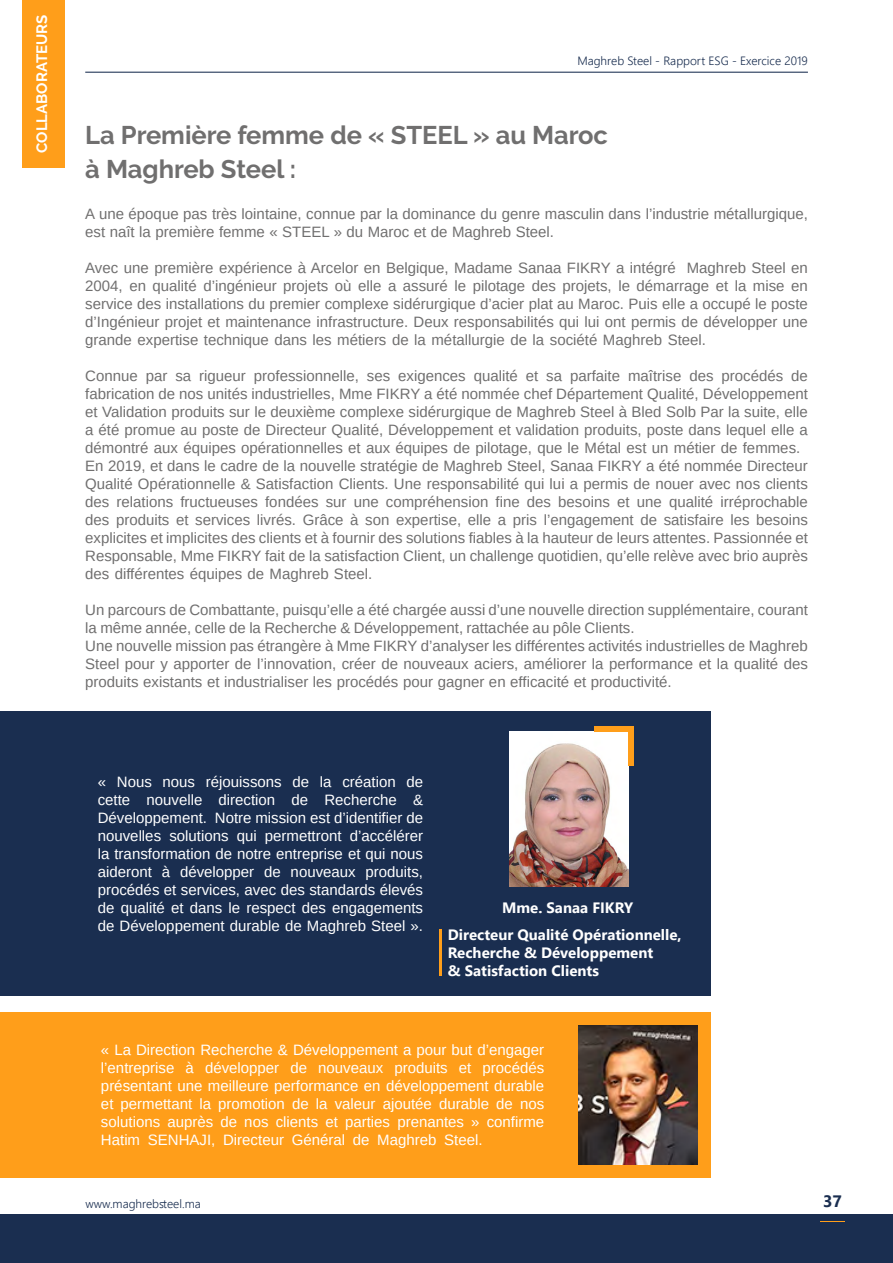
<style>
.page{position:relative;width:893px;height:1263px;background:#fff}
.page>*{position:absolute;margin:0;border:0;box-sizing:border-box;transform-origin:0 0}
.t1{font:700 25.5px/34.5px "Raleway";color:#706f6f}
.t2{font:700 16.5px "Segoe UI";color:#1a2e50}
.t3{font:15px/18px "Arimo";color:#706f6f}
.t4{font:15px/18px "Arimo";color:#fff;text-align:justify}
.t5{font:700 15px/18px "Segoe UI";color:#fff}
.t6{font:700 15px "Raleway";color:#fff}
.t7{font:300 12px "Segoe UI";color:#1a2e50}
</style>
<div class="page">
<div style="left:0;top:1214px;width:893px;height:49px;background:#1a2e50"></div>
<svg style="left:820px;top:1221px;width:25px;height:1px"></svg>
<hr style="left:85px;top:72px;width:723px;height:1px;background:#1a2e50">
<div style="left:0;top:711px;width:710px;height:284px;background:#1a2e50"></div>
<img style="left:510px;top:731px;width:119px;height:155px">
<div style="left:628px;top:732px;width:6px;height:34px;background:#ff9e1a"></div>
<div style="left:594px;top:726px;width:40px;height:6px;background:#ff9e1a"></div>
<hr style="left:439px;top:929px;width:3px;height:47px;background:#ff9e1a">
<div style="left:0;top:1012px;width:710px;height:166px;background:#ff9e1a"></div>
<div style="left:22px;top:0;width:43px;height:167px;background:#ff9e1a"></div>
<img style="left:578px;top:1026px;width:119px;height:138px">
<p class="t6" style="left:33px;top:153px;width:140px;rotate:-90deg">COLLABORATEURS</p>
<p class="t7" style="left:577px;top:50px;width:232px">Maghreb Steel - Rapport ESG - Exercice 2019</p>
<h1 class="t1" style="left:85px;top:117px;width:524px">La Première femme de « STEEL » au Maroc à Maghreb Steel :</h1>
<p class="t3" style="left:85px;top:205px;width:724px">A une époque pas très lointaine, connue par la dominance du genre masculin dans l’industrie métallurgique, est naît la première femme « STEEL » du Maroc et de Maghreb Steel.</p>
<p class="t3" style="left:85px;top:259px;width:724px;text-align:justify">Avec une première expérience à Arcelor en Belgique, Madame Sanaa FIKRY a intégré Maghreb Steel en 2004, en qualité d’ingénieur projets où elle a assuré le pilotage des projets, le démarrage et la mise en service des installations du premier complexe sidérurgique d’acier plat au Maroc. Puis elle a occupé le poste d’Ingénieur projet et maintenance infrastructure. Deux responsabilités qui lui ont permis de développer une grande expertise technique dans les métiers de la métallurgie de la société Maghreb Steel.</p>
<p class="t3" style="left:85px;top:367px;width:724px">Connue par sa rigueur professionnelle, ses exigences qualité et sa parfaite maîtrise des procédés de fabrication de nos unités industrielles, Mme FIKRY a été nommée chef Département Qualité, Développement et Validation produits sur le deuxième complexe sidérurgique de Maghreb Steel à Bled Solb Par la suite, elle a été promue au poste de Directeur Qualité, Développement et validation produits, poste dans lequel elle a démontré aux équipes opérationnelles et aux équipes de pilotage, que le Métal est un métier de femmes.<br>En 2019, et dans le cadre de la nouvelle stratégie de Maghreb Steel, Sanaa FIKRY a été nommée Directeur Qualité Opérationnelle &amp; Satisfaction Clients. Une responsabilité qui lui a permis de nouer avec nos clients des relations fructueuses fondées sur une compréhension fine des besoins et une qualité irréprochable des produits et services livrés. Grâce à son expertise, elle a pris l’engagement de satisfaire les besoins explicites et implicites des clients et à fournir des solutions fiables à la hauteur de leurs attentes. Passionnée et Responsable, Mme FIKRY fait de la satisfaction Client, un challenge quotidien, qu’elle relève avec brio auprès des différentes équipes de Maghreb Steel.</p>
<p class="t3" style="left:85px;top:601px;width:724px">Un parcours de Combattante, puisqu’elle a été chargée aussi d’une nouvelle direction supplémentaire, courant la même année, celle de la Recherche &amp; Développement, rattachée au pôle Clients.<br>Une nouvelle mission pas étrangère à Mme FIKRY d’analyser les différentes activités industrielles de Maghreb Steel pour y apporter de l’innovation, créer de nouveaux aciers, améliorer la performance et la qualité des produits existants et industrialiser les procédés pour gagner en efficacité et productivité.</p>
<p class="t4" style="left:98px;top:773px;width:327px">« Nous nous réjouissons de la création de cette nouvelle direction de Recherche &amp; Développement. Notre mission est d’identifier de nouvelles solutions qui permettront d’accélérer la transformation de notre entreprise et qui nous aideront à développer de nouveaux produits, procédés et services, avec des standards élevés de qualité et dans le respect des engagements de Développement durable de Maghreb Steel ».</p>
<p class="t5" style="left:502px;top:897px;width:133px">Mme. Sanaa FIKRY</p>
<p class="t5" style="left:448px;top:925px;width:235px">Directeur Qualité Opérationnelle,<br>Recherche &amp; Développement<br>&amp; Satisfaction Clients</p>
<p class="t4" style="left:101px;top:1041px;width:445px">« La Direction Recherche &amp; Développement a pour but d’engager l’entreprise à développer de nouveaux produits et procédés présentant une meilleure performance en développement durable et permettant la promotion de la valeur ajoutée durable de nos solutions auprès de nos clients et parties prenantes » confirme Hatim SENHAJI, Directeur Général de Maghreb Steel.</p>
<p class="t7" style="left:85px;top:1192px;width:117px">www.maghrebsteel.ma</p>
<p class="t2" style="left:823px;top:1186px;width:20px">37</p>
</div>
